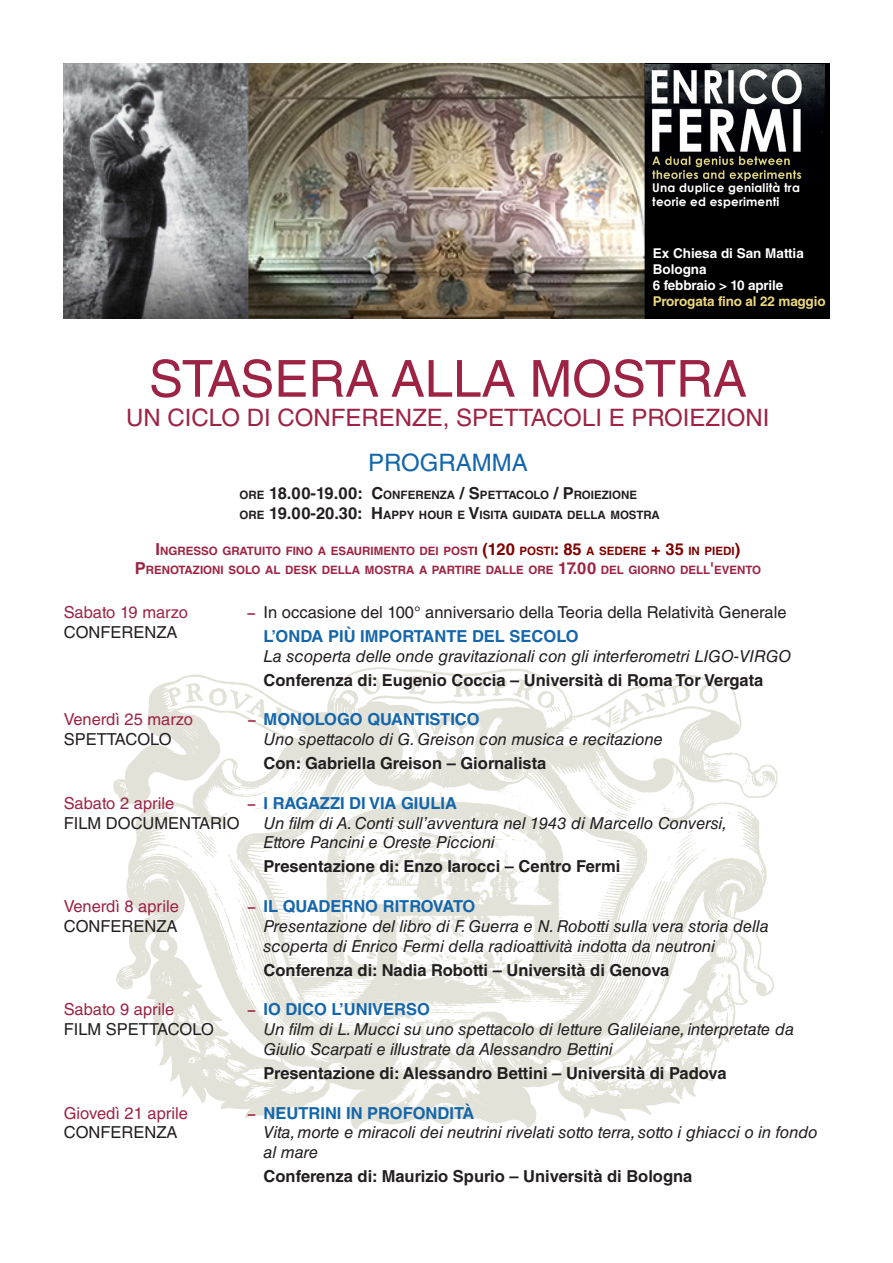
<style>
.page{position:relative;width:893px;height:1263px;background:#fff}
.page>*{position:absolute;margin:0;border:0;box-sizing:border-box;transform-origin:0 0}
.Normale{font:51px "Helvetica LT Std";color:#9d2344}
.Normale-2{font:24px "Helvetica LT Std";color:#9d2344}
.Normale-3{font:24px "Helvetica LT Std";color:#1466ab}
.Normale-4{font:italic 16.5px/19.8px "Helvetica LT Std";color:#231f20}
.Normale-5{font:700 16.5px "Helvetica LT Std";color:#231f20}
.Normale-6{font:16.5px "Helvetica LT Std";color:#231f20}
.Normale-7{font:700 16.5px "Helvetica LT Std";color:#1466ab}
.Normale-8{font:16.5px "Helvetica LT Std";color:#9d2344}
.Normale-9{font:700 14.25px "Helvetica LT Std";color:#9d2344;scale:.96 1}
.t1{font:700 13.5px "Helvetica LT Std";color:#fff}
.t2{font:700 13.5px "Helvetica LT Std";letter-spacing:-.01em;color:#ebd77c}
.t3{font:700 12px/14.4px "Century Gothic";letter-spacing:.015em;color:#fff}
.Normale-10{font:700 11.55px "Helvetica LT Std";color:#9d2344}
.Normale-11{font:700 11.55px "Helvetica LT Std";color:#231f20}
.s1{font-size:16.5px}
.s2{color:#800000}
.s3{font-size:16.5px;color:#800000}
</style>
<div class="page">
<img style="left:114px;top:667px;width:664px;height:463px">
<img style="left:64px;top:64px;width:765px;height:255px">
<img style="left:645px;top:64px;width:180px;height:117px">
<p class="t3" style="left:652px;top:180px;width:149px">Una duplice genialità tra teorie ed esperimenti</p>
<p class="t1" style="left:653px;top:245px;width:153px">Ex Chiesa di San Mattia</p>
<p class="t1" style="left:653px;top:261px;width:55px">Bologna</p>
<p class="t1" style="left:653px;top:277px;width:132px">6 febbraio &gt; 10 aprile</p>
<p class="t2" style="left:653px;top:293px;width:174px">Prorogata fino al 22 maggio</p>
<p class="Normale" style="left:149px;top:349px;width:599px">STASERA ALLA MOSTRA</p>
<p class="Normale-2" style="left:126px;top:403px;width:645px">UN CICLO DI CONFERENZE, SPETTACOLI E PROIEZIONI</p>
<p class="Normale-3" style="left:368px;top:448px;width:161px">PROGRAMMA</p>
<p class="Normale-11" style="left:240px;top:488px;width:399px">ORE <span class="s1">18.00-19.00: C</span>ONFERENZA <span class="s1">/ S</span>PETTACOLO <span class="s1">/ P</span>ROIEZIONE</p>
<p class="Normale-11" style="left:240px;top:507px;width:422px">ORE <span class="s1">19.00-20.30: H</span>APPY HOUR E <span class="s1">V</span>ISITA GUIDATA DELLA MOSTRA</p>
<p class="Normale-10" style="left:156px;top:543px;width:586px"><span class="s1">I</span> NGRESSO GRATUITO FINO A ESAURIMENTO DEI POST<span class="s2">I</span> <span class="s3">(120</span> <span class="s2">POSTI</span><span class="s3">: 85</span> <span class="s2">A SEDERE</span> <span class="s3">+ 35</span> <span class="s2">IN PIEDI</span><span class="s3">)</span></p>
<p class="Normale-10" style="left:135px;top:563px;width:628px"><span class="s1">P</span>RENOTAZIONI SOLO AL DESK DELLA MOSTRA A PARTIRE DALLE ORE <span class="s1">17.00</span> DEL GIORNO DELL<span class="s1">'</span>EVENTO</p>
<p class="Normale-8" style="left:64px;top:602px;width:126px">Sabato 19 marzo</p>
<p class="Normale-9" style="left:248px;top:604px;width:9px">–</p>
<p class="Normale-6" style="left:64px;top:622px;width:115px">CONFERENZA</p>
<p class="Normale-6" style="left:264px;top:602px;width:524px">In occasione del 100° anniversario della Teoria della Relatività Generale</p>
<p class="Normale-7" style="left:264px;top:626px;width:316px">L’ONDA PIÙ IMPORTANTE DEL SECOLO</p>
<p class="Normale-4" style="left:264px;top:646px;width:529px">La scoperta delle onde gravitazionali con gli interferometri LIGO-VIRGO</p>
<p class="Normale-5" style="left:264px;top:670px;width:501px">Conferenza di: Eugenio Coccia – Università di Roma Tor Vergata</p>
<p class="Normale-7" style="left:264px;top:709px;width:218px">MONOLOGO QUANTISTICO</p>
<p class="Normale-4" style="left:264px;top:729px;width:401px">Uno spettacolo di G. Greison con musica e recitazione</p>
<p class="Normale-5" style="left:264px;top:753px;width:284px">Con: Gabriella Greison – Giornalista</p>
<p class="Normale-7" style="left:264px;top:793px;width:195px">I RAGAZZI DI VIA GIULIA</p>
<p class="Normale-4" style="left:264px;top:813px;width:465px">Un film di A. Conti sull’avventura nel 1943 di Marcello Conversi,<br>Ettore Pancini e Oreste Piccioni</p>
<p class="Normale-5" style="left:264px;top:856px;width:358px">Presentazione di: Enzo Iarocci – Centro Fermi</p>
<p class="Normale-7" style="left:264px;top:896px;width:213px">IL QUADERNO RITROVATO</p>
<p class="Normale-4" style="left:264px;top:916px;width:507px">Presentazione del libro di F. Guerra e N. Robotti sulla vera storia della scoperta di Enrico Fermi della radioattività indotta da neutroni</p>
<p class="Normale-5" style="left:264px;top:960px;width:407px">Conferenza di: Nadia Robotti – Università di Genova</p>
<p class="Normale-7" style="left:264px;top:999px;width:168px">IO DICO L’UNIVERSO</p>
<p class="Normale-4" style="left:264px;top:1019px;width:532px">Un film di L. Mucci su uno spettacolo di letture Galileiane, interpretate da<br>Giulio Scarpati e illustrate da Alessandro Bettini</p>
<p class="Normale-5" style="left:264px;top:1063px;width:464px">Presentazione di: Alessandro Bettini – Università di Padova</p>
<p class="Normale-7" style="left:264px;top:1103px;width:212px">NEUTRINI IN PROFONDITÀ</p>
<p class="Normale-4" style="left:264px;top:1123px;width:556px">Vita, morte e miracoli dei neutrini rivelati sotto terra, sotto i ghiacci o in fondo al mare</p>
<p class="Normale-5" style="left:264px;top:1166px;width:430px">Conferenza di: Maurizio Spurio – Università di Bologna</p>
<p class="Normale-8" style="left:64px;top:710px;width:131px">Venerdì 25 marzo</p>
<p class="Normale-9" style="left:248px;top:712px;width:9px">–</p>
<p class="Normale-6" style="left:64px;top:730px;width:109px">SPETTACOLO</p>
<p class="Normale-8" style="left:64px;top:793px;width:112px">Sabato 2 aprile</p>
<p class="Normale-9" style="left:248px;top:795px;width:9px">–</p>
<p class="Normale-6" style="left:64px;top:813px;width:177px">FILM DOCUMENTARIO</p>
<p class="Normale-8" style="left:64px;top:897px;width:117px">Venerdì 8 aprile</p>
<p class="Normale-9" style="left:248px;top:898px;width:9px">–</p>
<p class="Normale-6" style="left:64px;top:916px;width:115px">CONFERENZA</p>
<p class="Normale-8" style="left:64px;top:1000px;width:112px">Sabato 9 aprile</p>
<p class="Normale-9" style="left:248px;top:1002px;width:9px">–</p>
<p class="Normale-6" style="left:64px;top:1020px;width:152px">FILM SPETTACOLO</p>
<p class="Normale-8" style="left:64px;top:1103px;width:126px">Giovedì 21 aprile</p>
<p class="Normale-9" style="left:248px;top:1105px;width:9px">–</p>
<p class="Normale-6" style="left:64px;top:1123px;width:115px">CONFERENZA</p>
</div>
